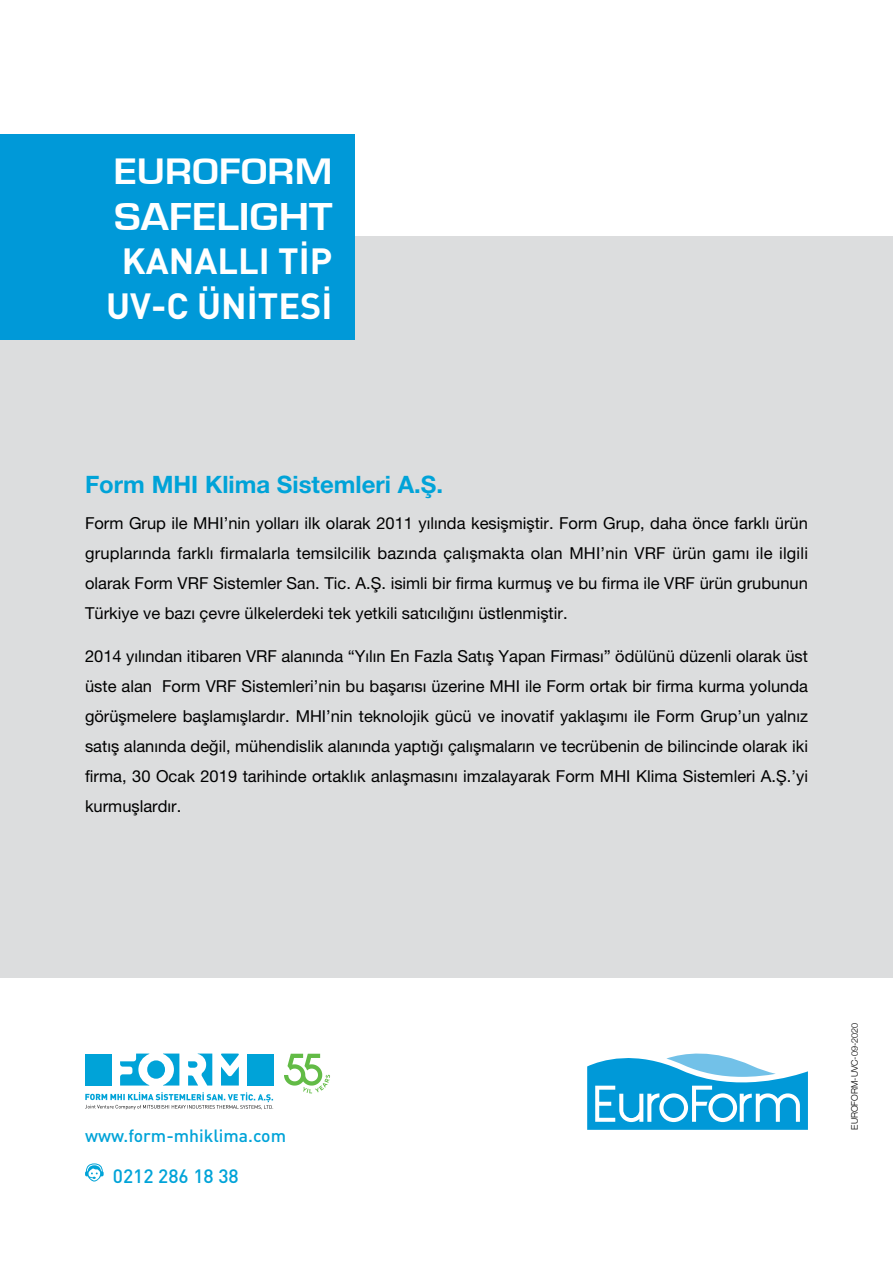
<style>
.page{position:relative;width:893px;height:1263px;background:#fff}
.page>*{position:absolute;margin:0;border:0;box-sizing:border-box;transform-origin:0 0}
.t1{font:700 36px/45px "DIN Pro";color:#fff;text-align:center}
.t2{font:500 36px "Euro Stile";color:#fff;scale:1.1 1}
.t3{font:500 34.05px "Euro Stile";color:#fff;scale:1.1 1}
.t4{font:700 24px "Helvetica Neue LT Pro";color:#00a3d8}
.t5{font:500 19.2px "DIN Pro";color:#00a3d8}
.t6{font:500 17.55px "DIN Pro";color:#00a3d8}
.t7{font:16.5px/30px "Helvetica Neue LT Pro";color:#000;text-align:justify}
.t8{font:300 9px "Helvetica Neue";color:#000}
</style>
<div class="page">
<div style="left:147px;top:1060px;width:18px;height:19px;background:#00a3d8;border-radius:50%"></div>
<svg style="left:221px;top:1053px;width:18px;height:32px"></svg>
<svg style="left:188px;top:1053px;width:24px;height:32px"></svg>
<svg style="left:163px;top:1053px;width:16px;height:32px"></svg>
<svg style="left:120px;top:1053px;width:29px;height:32px"></svg>
<div style="left:85px;top:1053px;width:26px;height:32px;background:#00a3d8"></div>
<div style="left:247px;top:1053px;width:27px;height:32px;background:#00a3d8"></div>
<svg style="left:85px;top:1092px;width:189px;height:17px"></svg>
<svg style="left:284px;top:1054px;width:46px;height:39px"></svg>
<div style="left:0;top:237px;width:893px;height:741px;background:#dcddde"></div>
<svg style="left:85px;top:1163px;width:19px;height:18px"></svg>
<svg style="left:587px;top:1053px;width:221px;height:77px"></svg>
<div style="left:0;top:134px;width:354px;height:205px;background:#0099d8"></div>
<h2 class="t3" style="left:114px;top:150px;width:200px">EUROFORM</h2>
<h1 class="t2" style="left:114px;top:194px;width:200px">SAFELIGHT</h1>
<h1 class="t1" style="left:106px;top:234px;width:228px">KANALLI TİP<br>UV-C ÜNİTESİ</h1>
<h3 class="t4" style="left:85px;top:469px;width:360px">Form MHI Klima Sistemleri A.Ş.</h3>
<p class="t7" style="left:85px;top:508px;width:724px">Form Grup ile MHI’nin yolları ilk olarak 2011 yılında kesişmiştir. Form Grup, daha önce farklı ürün gruplarında farklı firmalarla temsilcilik bazında çalışmakta olan MHI’nin VRF ürün gamı ile ilgili olarak Form VRF Sistemler San. Tic. A.Ş. isimli bir firma kurmuş ve bu firma ile VRF ürün grubunun Türkiye ve bazı çevre ülkelerdeki tek yetkili satıcılığını üstlenmiştir.</p>
<p class="t7" style="left:85px;top:641px;width:724px">2014 yılından itibaren VRF alanında “Yılın En Fazla Satış Yapan Firması” ödülünü düzenli olarak üst üste alan Form VRF Sistemleri’nin bu başarısı üzerine MHI ile Form ortak bir firma kurma yolunda görüşmelere başlamışlardır. MHI’nin teknolojik gücü ve inovatif yaklaşımı ile Form Grup’un yalnız satış alanında değil, mühendislik alanında yaptığı çalışmaların ve tecrübenin de bilincinde olarak iki firma, 30 Ocak 2019 tarihinde ortaklık anlaşmasını imzalayarak Form MHI Klima Sistemleri A.Ş.’yi kurmuşlardır.</p>
<p class="t6" style="left:85px;top:1122px;width:203px">www.form-mhiklima.com</p>
<p class="t5" style="left:113px;top:1160px;width:127px">0212 286 18 38</p>
<p class="t8" style="left:847px;top:1130px;width:108px;rotate:-90deg">EUROFORM-UVC-09-2020</p>
</div>
